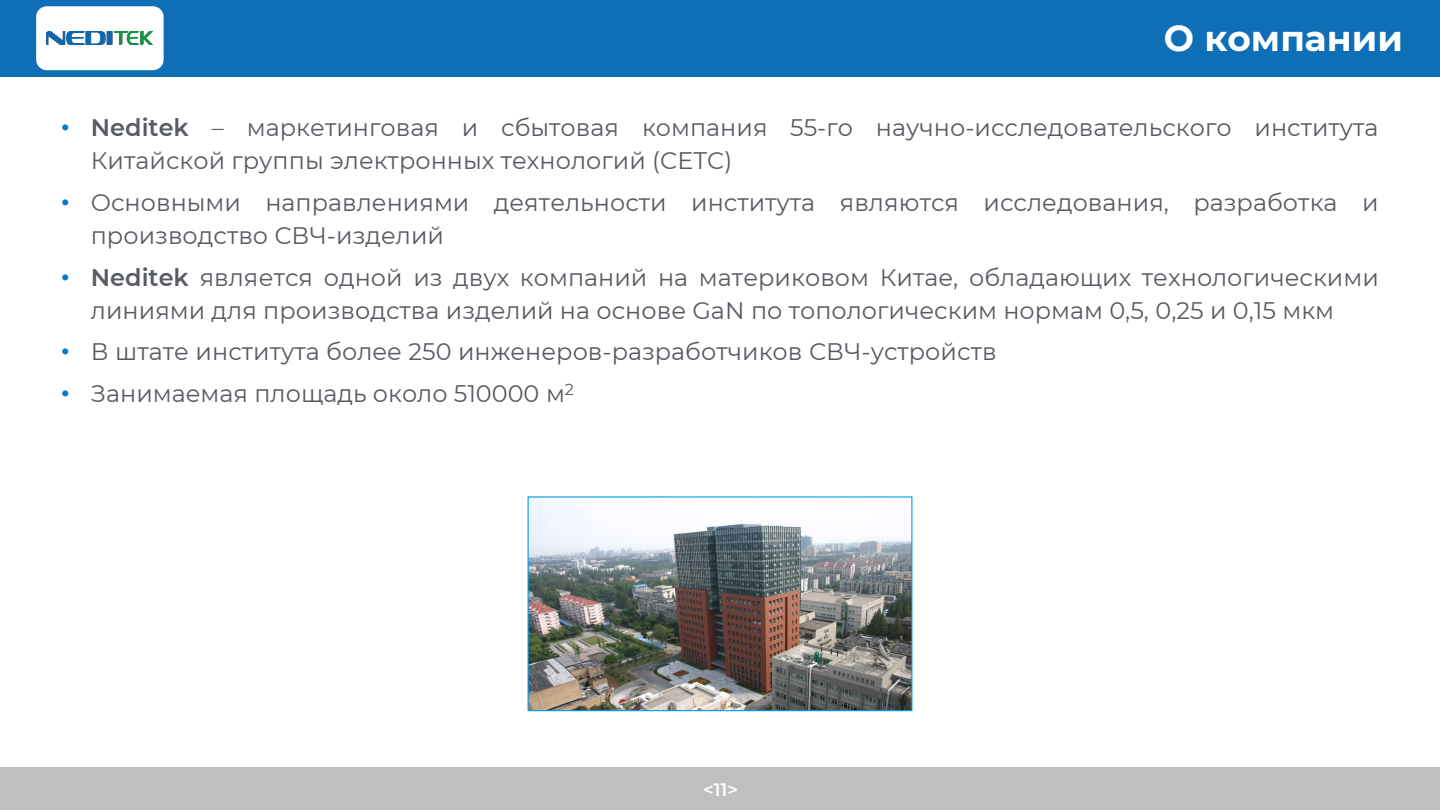
<style>
.page{position:relative;width:1440px;height:810px;background:#fff}
.page>*{position:absolute;margin:0;border:0;box-sizing:border-box;transform-origin:0 0}
.t1{font:700 36px "Montserrat";color:#fff}
.t2{font:24px/32.7px "Montserrat";color:#575b62}
.t3{font:600 18px "Montserrat";color:#fff}
.s1{font-family:"Arial";color:#007ac9}
.s2{font-weight:600}
</style>
<div class="page">
<div style="left:0;top:0;width:1440px;height:76px;background:#0e6eb6"></div>
<div style="left:0;top:768px;width:1440px;height:42px;background:#bfbfbf"></div>
<div style="left:36px;top:6px;width:128px;height:64px;background:#fff;border-radius:11px"></div>
<img style="left:47px;top:32px;width:106px;height:13px">
<img style="left:530px;top:498px;width:380px;height:211px">
<div style="left:528px;top:496px;width:384px;height:215px;border:1px solid #009fe3"></div>
<h2 class="t1" style="left:1164px;top:12px;width:241px">О компании</h2>
<p class="t2" style="left:91px;top:111px;width:1289px;text-indent:-30px"><span class="s1">•</span> <span class="s2">Neditek</span> – маркетинговая и сбытовая компания 55-го научно-исследовательского института<br>Китайской группы электронных технологий (CETC)</p>
<p class="t2" style="left:91px;top:185px;width:1289px;text-indent:-30px"><span class="s1">•</span> Основными направлениями деятельности института являются исследования, разработка и производство СВЧ-изделий</p>
<p class="t2" style="left:91px;top:260px;width:1290px;text-indent:-30px"><span class="s1">•</span> <span class="s2">Neditek</span> является одной из двух компаний на материковом Китае, обладающих технологическими линиями для производства изделий на основе GaN по топологическим нормам 0,5, 0,25 и 0,15 мкм</p>
<p class="t2" style="left:61px;top:335px;width:937px"><span class="s1">•</span> В штате института более 250 инженеров-разработчиков СВЧ-устройств</p>
<p class="t2" style="left:61px;top:376px;width:514px"><span class="s1">•</span> Занимаемая площадь около 510000 м<sup>2</sup></p>
<p class="t3" style="left:703px;top:777px;width:36px">&lt;11&gt;</p>
</div>
